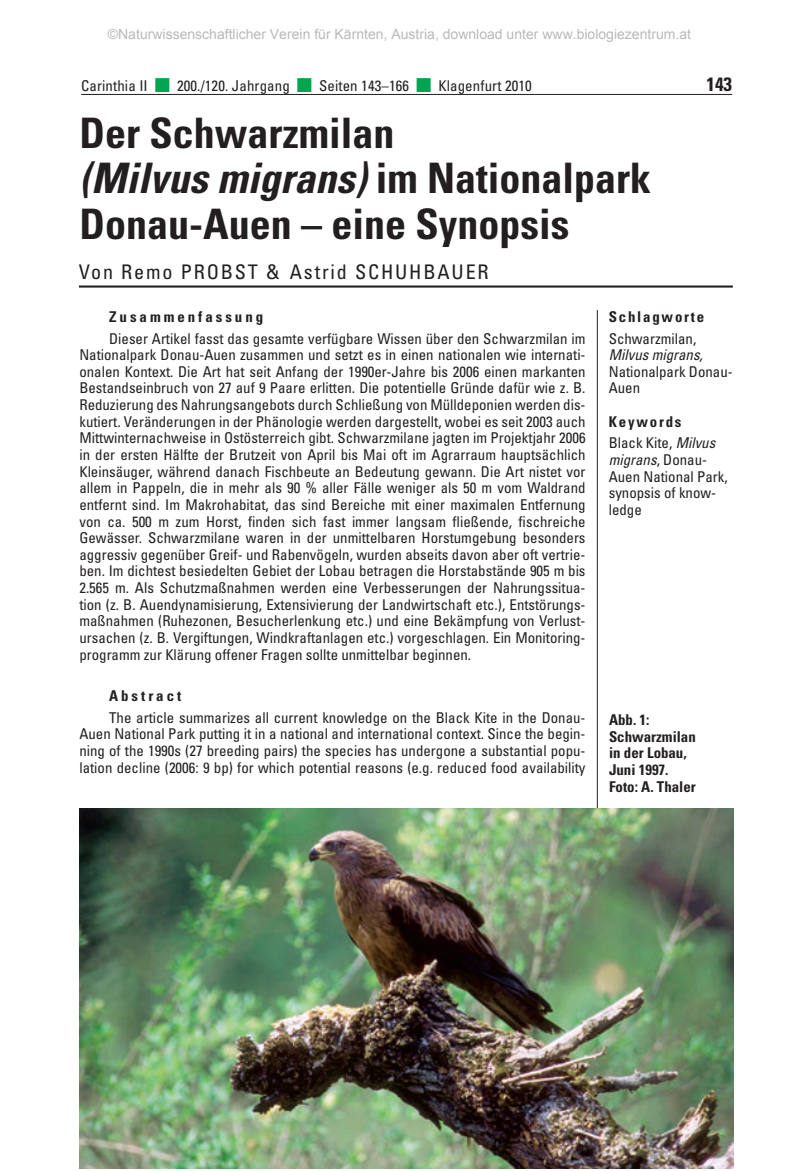
<style>
.page{position:relative;width:799px;height:1171px;background:#fff}
.page>*{position:absolute;margin:0;border:0;box-sizing:border-box;transform-origin:0 0}
.t1{font:700 condensed 42px/45.5px "Univers";color:#231f20}
.t2{font:condensed 20.12px "Univers";letter-spacing:.09em;color:#231f20}
.t3{font:700 condensed 19.25px "Univers";color:#231f20}
.t4{font:condensed 14.88px/16.6px "Univers";color:#231f20}
.t5{font:700 condensed 14.88px/16.6px "Univers";color:#231f20}
.t6{font:700 condensed 14.88px "Univers";letter-spacing:.2em;color:#231f20}
.t7{font:italic condensed 14.88px "Univers";color:#231f20}
.t8{font:700 condensed 14.88px "Univers";letter-spacing:.12em;color:#231f20}
.t9{font:14px "Arial";color:rgb(0 0 0/.28)}
.s1{color:#00a54f}
.s2{font-style:italic}
.s3{font-weight:700}
</style>
<div class="page">
<hr style="left:597px;top:310px;width:1px;height:786px;background:#231f20">
<hr style="left:79px;top:285px;width:654px;height:3px;background:#231f20">
<hr style="left:81px;top:94px;width:651px;height:1px;background:#231f20">
<img style="left:79px;top:808px;width:654px;height:360px">
<p class="t9" style="left:108px;top:25px;width:584px">©Naturwissenschaftlicher Verein für Kärnten, Austria, download unter www.biologiezentrum.at</p>
<p class="t4" style="left:81px;top:79px;width:452px">Carinthia II <span class="s1">■</span> 200./120. Jahrgang <span class="s1">■</span> Seiten 143–166 <span class="s1">■</span> Klagenfurt 2010</p>
<p class="t3" style="left:706px;top:77px;width:27px">143</p>
<h1 class="t1" style="left:79px;top:114px;width:573px">Der Schwarzmilan<br><span class="s2">(Milvus migrans)</span> im Nationalpark<br>Donau-Auen – eine Synopsis</h1>
<h2 class="t2" style="left:79px;top:264px;width:411px">Von Remo PROBST &amp; Astrid SCHUHBAUER</h2>
<p class="t8" style="left:609px;top:311px;width:97px">Schlagworte</p>
<p class="t4" style="left:609px;top:331px;width:89px">Schwarzmilan,</p>
<p class="t7" style="left:609px;top:349px;width:96px">Milvus migrans,</p>
<p class="t4" style="left:609px;top:364px;width:125px">Nationalpark Donau-<br>Auen</p>
<p class="t4" style="left:609px;top:412px;width:108px;line-height:21.5px"><span class="s3">Keywords<br></span>Black Kite, <span class="s2">Milvus</span></p>
<p class="t4" style="left:609px;top:453px;width:120px"><span class="s2">migrans</span>, Donau-<br>Auen National Park, synopsis of know&shy;ledge</p>
<p class="t6" style="left:109px;top:311px;width:156px">Zusammenfassung</p>
<p class="t4" style="left:79px;top:331px;width:507px;text-align:justify;text-indent:30px">Dieser Artikel fasst das gesamte verfügbare Wissen über den Schwarzmilan im Nationalpark Donau-Auen zusammen und setzt es in einen nationalen wie internati&shy;onalen Kontext. Die Art hat seit Anfang der 1990er-Jahre bis 2006 einen markanten Bestandseinbruch von 27 auf 9 Paare erlitten. Die potentielle Gründe dafür wie z. B.<br>Reduzierung des Nahrungsangebots durch Schließung von Mülldeponien werden dis&shy;kutiert. Veränderungen in der Phänologie werden dargestellt, wobei es seit 2003 auch Mittwinternachweise in Ostösterreich gibt. Schwarzmilane jagten im Projektjahr 2006 in der ersten Hälfte der Brutzeit von April bis Mai oft im Agrarraum hauptsächlich Kleinsäuger, während danach Fischbeute an Bedeutung gewann. Die Art nistet vor allem in Pappeln, die in mehr als 90 % aller Fälle weniger als 50 m vom Waldrand entfernt sind. Im Makrohabitat, das sind Bereiche mit einer maximalen Entfernung von ca. 500 m zum Horst, finden sich fast immer langsam fließende, fischreiche Gewässer. Schwarzmilane waren in der unmittelbaren Horstumgebung besonders aggressiv gegenüber Greif- und Rabenvögeln, wurden abseits davon aber oft vertrie&shy;ben. Im dichtest besiedelten Gebiet der Lobau betragen die Horstabstände 905 m bis 2.565 m. Als Schutzmaßnahmen werden eine Verbesserungen der Nahrungssitua&shy;tion (z. B. Auendynamisierung, Extensivierung der Landwirtschaft etc.), Entstörungs&shy;maßnahmen (Ruhezonen, Besucherlenkung etc.) und eine Bekämpfung von Verlust&shy;ursachen (z. B. Vergiftungen, Windkraftanlagen etc.) vorgeschlagen. Ein Monitoring&shy;programm zur Klärung offener Fragen sollte unmittelbar beginnen.</p>
<p class="t6" style="left:109px;top:690px;width:74px">Abstract</p>
<p class="t4" style="left:79px;top:710px;width:507px;text-align:justify;text-indent:30px">The article summarizes all current knowledge on the Black Kite in the Donau-Auen National Park putting it in a national and international context. Since the begin&shy;ning of the 1990s (27 breeding pairs) the species has undergone a substantial popu&shy;lation decline (2006: 9 bp) for which potential reasons (e.g. reduced food availability</p>
<p class="t5" style="left:609px;top:713px;width:88px">Abb. 1:<br>Schwarzmilan in der Lobau,<br>Juni 1997.<br>Foto: A. Thaler</p>
</div>
